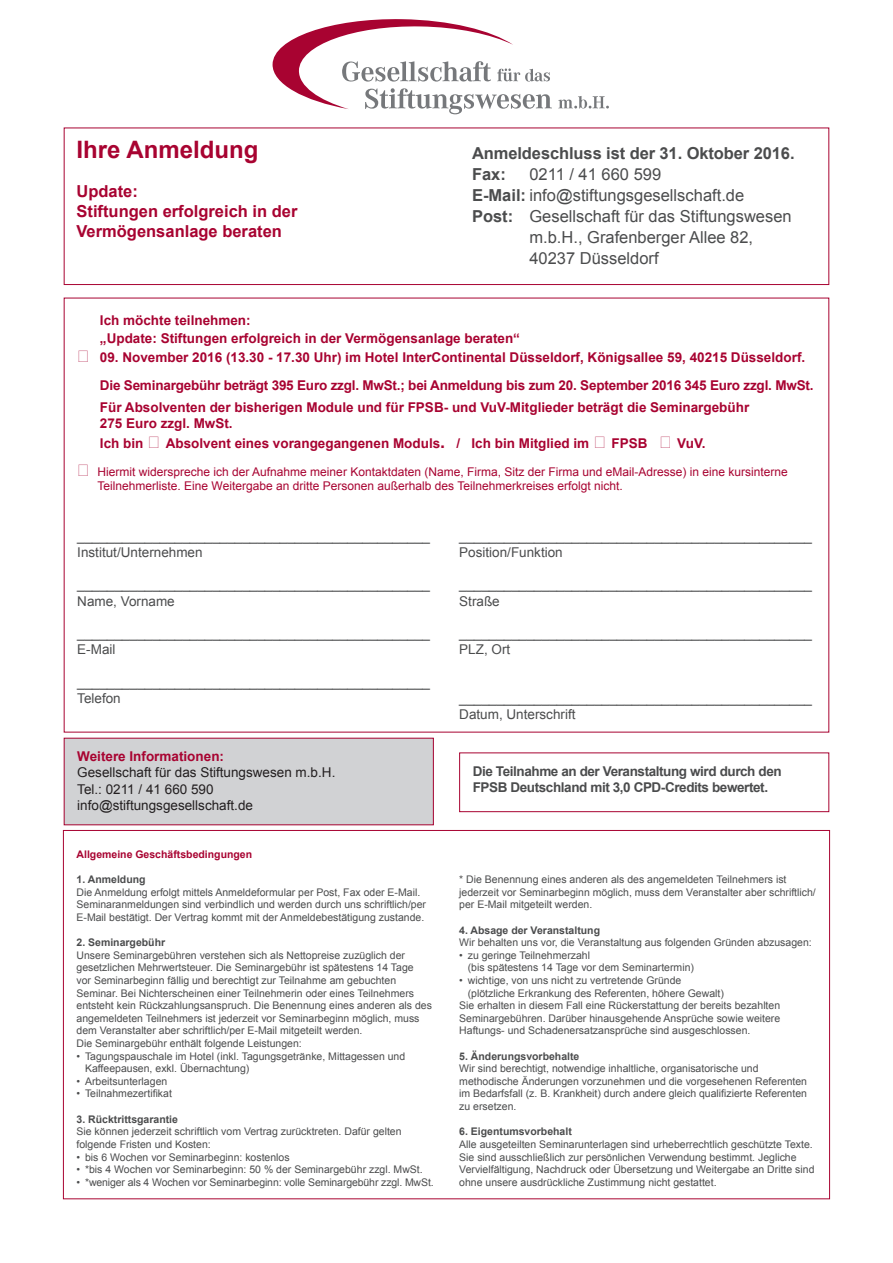
<style>
.page{position:relative;width:893px;height:1263px;background:#fff}
.page>*{position:absolute;margin:0;border:0;box-sizing:border-box;transform-origin:0 0}
.t1{font:700 24px "Arial";color:#a80331}
.t2{font:16.5px "Arial";color:#4b4c4d}
.t3{font:700 16.5px "Arial";color:#a80331}
.t4{font:700 16.5px "Arial";letter-spacing:-.005em;color:#4b4c4d}
.t5{font:13.5px "Arial";color:#4b4c4d}
.t6{font:700 13.5px/16.2px "Arial";color:#a80331}
.t7{font:13.5px "Arial";color:#231f20}
.t8{font:700 13.5px/16.2px "Arial";letter-spacing:-.03em;color:#4b4c4d}
.t9{font:12px/14.4px "Arial";color:#a80331}
.t10{font:10.5px/12.6px "Arial";color:#4b4c4d}
.t11{font:700 10.5px "Arial";color:#4b4c4d}
.t12{font:700 10.5px "Arial";color:#a80331}
.s1{font-weight:700}
.s2{font-size:18px}
.s3{font-weight:700;font-size:18px}
</style>
<div class="page">
<div style="left:64px;top:128px;width:765px;height:157px;border:1px solid #a80331"></div>
<div style="left:64px;top:738px;width:369px;height:87px;background:#d1d2d4"></div>
<div style="left:459px;top:752px;width:370px;height:60px;border:1px solid #a80331"></div>
<svg style="left:558px;top:96px;width:51px;height:13px"></svg>
<svg style="left:273px;top:19px;width:279px;height:95px"></svg>
<p class="t1" style="left:77px;top:136px;width:183px">Ihre Anmeldung</p>
<p class="t3" style="left:77px;top:182px;width:63px">Update:</p>
<p class="t3" style="left:77px;top:202px;width:222px">Stiftungen erfolgreich in der</p>
<p class="t3" style="left:77px;top:222px;width:207px">Vermögensanlage beraten</p>
<p class="t4" style="left:472px;top:144px;width:324px">Anmeldeschluss ist der 31. Oktober 2016.</p>
<p class="t4" style="left:472px;top:165px;width:35px">Fax:</p>
<p class="t2" style="left:529px;top:163px;width:133px">0211 / 41 660 599</p>
<p class="t2" style="left:472px;top:184px;width:274px"><span class="s1">E-Mail:</span> info@stiftungsgesellschaft.de</p>
<p class="t2" style="left:472px;top:205px;width:321px"><span class="s1">Post:</span> Gesellschaft für das Stiftungswesen</p>
<p class="t2" style="left:529px;top:226px;width:225px">m.b.H., Grafenberger Allee 82,</p>
<p class="t2" style="left:529px;top:247px;width:131px">40237 Düsseldorf</p>
<p class="t6" style="left:100px;top:312px;width:152px">Ich möchte teilnehmen:</p>
<p class="t6" style="left:100px;top:330px;width:422px">„Update: Stiftungen erfolgreich in der Vermögensanlage beraten“</p>
<p class="t6" style="left:77px;top:350px;width:730px"><span class="s2">□</span> 09. November 2016 (13.30 - 17.30 Uhr) im Hotel InterContinental Düsseldorf, Königsallee 59, 40215 Düsseldorf.</p>
<p class="t6" style="left:100px;top:377px;width:715px">Die Seminargebühr beträgt 395 Euro zzgl. MwSt.; bei Anmeldung bis zum 20. September 2016 345 Euro zzgl. MwSt.</p>
<p class="t6" style="left:100px;top:399px;width:651px">Für Absolventen der bisherigen Module und für FPSB- und VuV-Mitglieder beträgt die Seminargebühr<br>275 Euro zzgl. MwSt.</p>
<p class="t6" style="left:100px;top:435px;width:607px">Ich bin <span class="s2">□</span> Absolvent eines vorangegangenen Moduls<span class="s2">.</span> / Ich bin Mitglied im <span class="s2">□</span> FPSB <span class="s2">□</span> VuV.</p>
<p class="t9" style="left:98px;top:464px;width:692px;text-indent:-21px"><span class="s3">□</span> Hiermit widerspreche ich der Aufnahme meiner Kontaktdaten (Name, Firma, Sitz der Firma und eMail-Adresse) in eine kursinterne<br>Teilnehmerliste. Eine Weitergabe an dritte Personen außerhalb des Teilnehmerkreises erfolgt nicht.</p>
<p class="t5" style="left:77px;top:527px;width:354px">_______________________________________________</p>
<p class="t5" style="left:77px;top:543px;width:127px">Institut/Unternehmen</p>
<p class="t5" style="left:77px;top:576px;width:354px">_______________________________________________</p>
<p class="t5" style="left:77px;top:592px;width:99px">Name, Vorname</p>
<p class="t5" style="left:77px;top:624px;width:354px">_______________________________________________</p>
<p class="t5" style="left:77px;top:641px;width:40px">E-Mail</p>
<p class="t5" style="left:77px;top:673px;width:354px">_______________________________________________</p>
<p class="t5" style="left:77px;top:689px;width:45px">Telefon</p>
<p class="t6" style="left:77px;top:748px;width:148px">Weitere Informationen:</p>
<p class="t7" style="left:77px;top:764px;width:260px">Gesellschaft für das Stiftungswesen m.b.H.</p>
<p class="t7" style="left:77px;top:780px;width:138px">Tel.: 0211 / 41 660 590</p>
<p class="t7" style="left:77px;top:796px;width:177px">info@stiftungsgesellschaft.de</p>
<p class="t12" style="left:77px;top:848px;width:177px">Allgemeine Geschäftsbedingungen</p>
<p class="t11" style="left:77px;top:874px;width:71px">1. Anmeldung</p>
<p class="t10" style="left:77px;top:886px;width:351px">Die Anmeldung erfolgt mittels Anmeldeformular per Post, Fax oder E-Mail.<br>Seminaranmeldungen sind verbindlich und werden durch uns schriftlich/per<br>E-Mail bestätigt. Der Vertrag kommt mit der Anmeldebestätigung zustande.</p>
<p class="t11" style="left:77px;top:937px;width:90px">2. Seminargebühr</p>
<p class="t10" style="left:77px;top:949px;width:357px">Unsere Seminargebühren verstehen sich als Nettopreise zuzüglich der gesetzlichen Mehrwertsteuer. Die Seminargebühr ist spätestens 14 Tage<br>vor Seminarbeginn fällig und berechtigt zur Teilnahme am gebuchten Seminar. Bei Nichterscheinen einer Teilnehmerin oder eines Teilnehmers entsteht kein Rückzahlungsanspruch. Die Benennung eines anderen als des angemeldeten Teilnehmers ist jederzeit vor Seminarbeginn möglich, muss dem Veranstalter aber schriftlich/per E-Mail mitgeteilt werden.</p>
<p class="t10" style="left:77px;top:1037px;width:227px">Die Seminargebühr enthält folgende Leistungen:</p>
<p class="t10" style="left:85px;top:1050px;width:322px;text-indent:-9px">• Tagungspauschale im Hotel (inkl. Tagungsgetränke, Mittagessen und<br>Kaffeepausen, exkl. Übernachtung)</p>
<p class="t10" style="left:77px;top:1075px;width:92px">• Arbeitsunterlagen</p>
<p class="t10" style="left:77px;top:1087px;width:97px">• Teilnahmezertifikat</p>
<p class="t11" style="left:77px;top:1113px;width:103px">3. Rücktrittsgarantie</p>
<p class="t10" style="left:77px;top:1125px;width:327px">Sie können jederzeit schriftlich vom Vertrag zurücktreten. Dafür gelten folgende Fristen und Kosten:</p>
<p class="t10" style="left:77px;top:1150px;width:215px">• bis 6 Wochen vor Seminarbeginn: kostenlos</p>
<p class="t10" style="left:77px;top:1163px;width:348px">• *bis 4 Wochen vor Seminarbeginn: 50 % der Seminargebühr zzgl. MwSt.</p>
<p class="t10" style="left:77px;top:1176px;width:359px">• *weniger als 4 Wochen vor Seminarbeginn: volle Seminargebühr zzgl. MwSt.</p>
<p class="t5" style="left:459px;top:527px;width:354px">_______________________________________________</p>
<p class="t5" style="left:459px;top:543px;width:105px">Position/Funktion</p>
<p class="t5" style="left:459px;top:576px;width:354px">_______________________________________________</p>
<p class="t5" style="left:459px;top:592px;width:42px">Straße</p>
<p class="t5" style="left:459px;top:624px;width:354px">_______________________________________________</p>
<p class="t5" style="left:459px;top:641px;width:53px">PLZ, Ort</p>
<p class="t5" style="left:459px;top:689px;width:354px">_______________________________________________</p>
<p class="t5" style="left:459px;top:705px;width:118px">Datum, Unterschrift</p>
<p class="t8" style="left:473px;top:763px;width:310px">Die Teilnahme an der Veranstaltung wird durch den<br>FPSB Deutschland mit 3,0 CPD-Credits bewertet.</p>
<p class="t10" style="left:459px;top:873px;width:358px">* Die Benennung eines anderen als des angemeldeten Teilnehmers ist jederzeit vor Seminarbeginn möglich, muss dem Veranstalter aber schriftlich/ per E-Mail mitgeteilt werden.</p>
<p class="t11" style="left:459px;top:924px;width:142px">4. Absage der Veranstaltung</p>
<p class="t10" style="left:459px;top:936px;width:354px">Wir behalten uns vor, die Veranstaltung aus folgenden Gründen abzusagen:</p>
<p class="t10" style="left:468px;top:949px;width:228px;text-indent:-9px">• zu geringe Teilnehmerzahl<br>(bis spätestens 14 Tage vor dem Seminartermin)</p>
<p class="t10" style="left:468px;top:974px;width:258px;text-indent:-9px">• wichtige, von uns nicht zu vertretende Gründe (plötzliche Erkrankung des Referenten, höhere Gewalt)</p>
<p class="t10" style="left:459px;top:999px;width:323px;text-align:justify">Sie erhalten in diesem Fall eine Rückerstattung der bereits bezahlten Seminargebühren. Darüber hinausgehende Ansprüche sowie weitere Haftungs- und Schadenersatzansprüche sind ausgeschlossen.</p>
<p class="t11" style="left:459px;top:1050px;width:122px">5. Änderungsvorbehalte</p>
<p class="t10" style="left:459px;top:1062px;width:349px">Wir sind berechtigt, notwendige inhaltliche, organisatorische und methodische Änderungen vorzunehmen und die vorgesehenen Referenten im Bedarfsfall (z. B. Krankheit) durch andere gleich qualifizierte Referenten zu ersetzen.</p>
<p class="t11" style="left:459px;top:1126px;width:114px">6. Eigentumsvorbehalt</p>
<p class="t10" style="left:459px;top:1138px;width:357px">Alle ausgeteilten Seminarunterlagen sind urheberrechtlich geschützte Texte.<br>Sie sind ausschließlich zur persönlichen Verwendung bestimmt. Jegliche Vervielfältigung, Nachdruck oder Übersetzung und Weitergabe an Dritte sind ohne unsere ausdrückliche Zustimmung nicht gestattet.</p>
</div>
